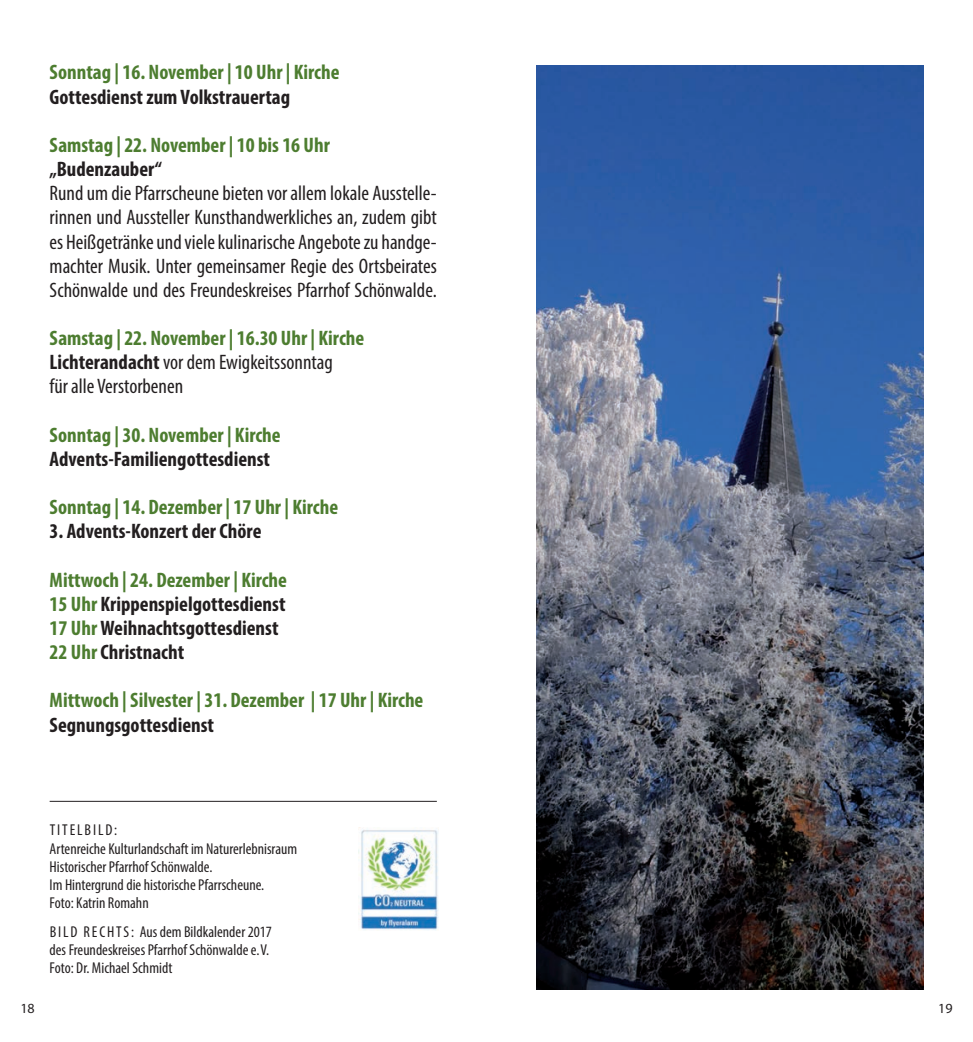
<style>
.page{position:relative;width:973px;height:1042px;background:#fff}
.page>*{position:absolute;margin:0;border:0;box-sizing:border-box;transform-origin:0 0}
.t1{font:condensed 21px/24.2px "Myriad Pro";color:#231f20;text-align:justify}
.t2{font:700 condensed 21px/24.2px "Myriad Pro";color:#231f20}
.t3{font:700 condensed 21px "Myriad Pro";color:#4d7d30}
.t4{font:condensed 15.75px/18.2px "Myriad Pro";color:#231f20}
.t5{font:14px "Myriad Pro";color:#231f20}
.s1{font-weight:700;color:#4d7d30}
.s2{font-weight:700}
.s3{color:#4d7d30}
</style>
<div class="page">
<img style="left:536px;top:66px;width:387px;height:924px">
<img style="left:358px;top:827px;width:80px;height:103px">
<hr style="left:50px;top:801px;width:387px;height:1px;background:#231f20">
<p class="t3" style="left:50px;top:59px;width:291px">Sonntag | 16. November | 10 Uhr | Kirche</p>
<p class="t2" style="left:50px;top:84px;width:242px">Gottesdienst zum Volkstrauertag</p>
<p class="t3" style="left:50px;top:132px;width:282px">Samstag | 22. November | 10 bis 16 Uhr</p>
<p class="t2" style="left:50px;top:157px;width:114px">„Budenzauber“</p>
<p class="t1" style="left:50px;top:181px;width:388px">Rund um die Pfarrscheune bieten vor allem lokale Ausstelle&shy;rinnen und Aussteller Kunsthandwerkliches an, zudem gibt es Heißgetränke und viele kulinarische Angebote zu handge&shy;machter Musik. Unter gemeinsamer Regie des Ortsbeirates Schönwalde und des Freundeskreises Pfarrhof Schönwalde.</p>
<p class="t1" style="left:50px;top:326px;width:316px;text-align:left"><span class="s1">Samstag | 22. November | 16.30 Uhr | Kirche<br></span><span class="s2">Lichterandacht</span> vor dem Ewigkeitssonntag<br>für alle Verstorbenen</p>
<p class="t3" style="left:50px;top:422px;width:232px">Sonntag | 30. November | Kirche</p>
<p class="t2" style="left:50px;top:446px;width:222px">Advents-Familiengottesdienst</p>
<p class="t3" style="left:50px;top:494px;width:290px">Sonntag | 14. Dezember | 17 Uhr | Kirche</p>
<p class="t2" style="left:50px;top:519px;width:213px">3. Advents-Konzert der Chöre</p>
<p class="t2" style="left:50px;top:567px;width:239px"><span class="s3">Mittwoch | 24. Dezember | Kirche<br>15 Uhr</span> Krippenspielgottesdienst<br><span class="s3">17 Uhr</span> Weihnachtsgottesdienst<br><span class="s3">22 Uhr</span> Christnacht</p>
<p class="t3" style="left:50px;top:687px;width:375px">Mittwoch | Silvester | 31. Dezember | 17 Uhr | Kirche</p>
<p class="t2" style="left:50px;top:712px;width:166px">Segnungsgottesdienst</p>
<p class="t4" style="left:50px;top:821px;width:249px">TITELBILD:<br>Artenreiche Kulturlandschaft im Naturerlebnisraum Historischer Pfarrhof Schönwalde.<br>Im Hintergrund die historische Pfarrscheune.<br>Foto: Katrin Romahn</p>
<p class="t4" style="left:50px;top:922px;width:224px">BILD RECHTS: Aus dem Bildkalender 2017 des Freundeskreises Pfarrhof Schönwalde e.V.<br>Foto: Dr. Michael Schmidt</p>
<p class="t5" style="left:20px;top:999px;width:16px">18</p>
<p class="t5" style="left:938px;top:999px;width:16px">19</p>
</div>
